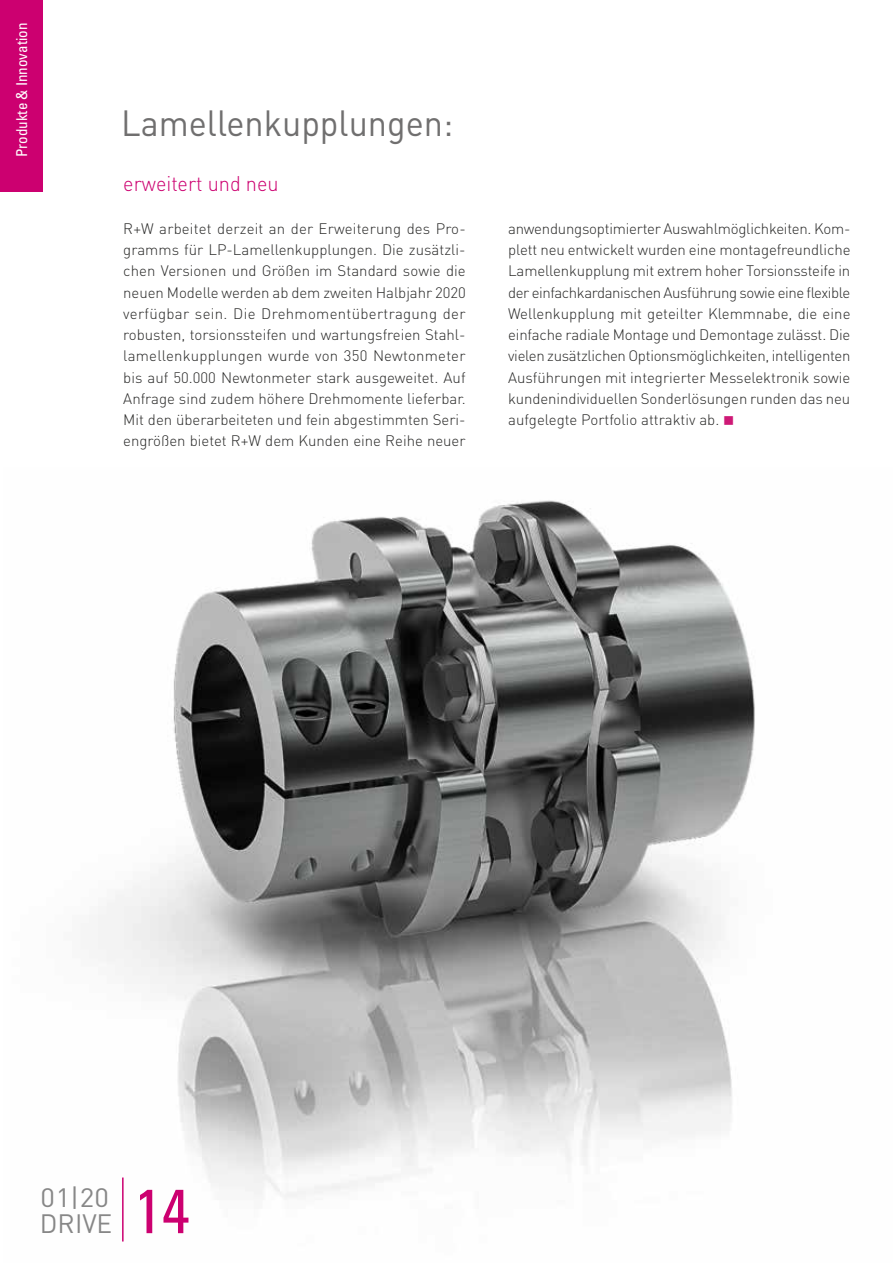
<style>
.page{position:relative;width:893px;height:1263px;background:#fff}
.page>*{position:absolute;margin:0;border:0;box-sizing:border-box;transform-origin:0 0}
.t1{font:condensed 62.4px "Univers";color:#cc0070}
.t2{font:36px "DIN";color:#706f6f;scale:.95 1}
.t3{font:26.25px/26.2px "DIN";color:#878787;scale:1.06 1}
.t4{font:300 21px "DIN";color:#cc0070;scale:.95 1}
.t5{font:300 15px/21.3px "DIN";color:#282827;text-align:justify}
.t6{font:condensed 15px "Univers";color:#fff}
.s1{color:#ce1976}
</style>
<div class="page">
<img style="left:98px;top:500px;width:657px;height:742px">
<hr style="left:122px;top:1177px;width:2px;height:64px;background:#cc0070">
<div style="left:0;top:0;width:43px;height:191px;background:#cc0070"></div>
<p class="t6" style="left:12px;top:157px;width:136px;rotate:-90deg">Produkte &amp; Innovation</p>
<h2 class="t2" style="left:121px;top:100px;width:351px">Lamellenkupplungen:</h2>
<h3 class="t4" style="left:123px;top:171px;width:165px">erweitert und neu</h3>
<p class="t5" style="left:123px;top:218px;width:344px">R+W arbeitet derzeit an der Erweiterung des Pro&shy;gramms für LP-Lamellenkupplungen. Die zusätzli&shy;chen Versionen und Größen im Standard sowie die neuen Modelle werden ab dem zweiten Halbjahr 2020 verfügbar sein. Die Drehmomentübertragung der robusten, torsionssteifen und wartungsfreien Stahl&shy;lamellenkupplungen wurde von 350 Newtonmeter bis auf 50.000 Newtonmeter stark ausgeweitet. Auf Anfrage sind zudem höhere Drehmomente lieferbar.<br>Mit den überarbeiteten und fein abgestimmten Seri&shy;engrößen bietet R+W dem Kunden eine Reihe neuer</p>
<p class="t5" style="left:508px;top:218px;width:344px">anwendungsoptimierter Auswahlmöglichkeiten. Kom&shy;plett neu entwickelt wurden eine montagefreundliche Lamellenkupplung mit extrem hoher Torsionssteife in der einfachkardanischen Ausführung sowie eine flexible Wellenkupplung mit geteilter Klemmnabe, die eine einfache radiale Montage und Demontage zulässt. Die vielen zusätzlichen Optionsmöglichkeiten, intelligenten Ausführungen mit integrierter Messelektronik sowie kundenindividuellen Sonderlösungen runden das neu aufgelegte Portfolio attraktiv ab. <span class="s1">■</span></p>
<h3 class="t3" style="left:40px;top:1184px;width:70px">01|20<br>DRIVE</h3>
<h1 class="t1" style="left:134px;top:1171px;width:57px">14</h1>
</div>
